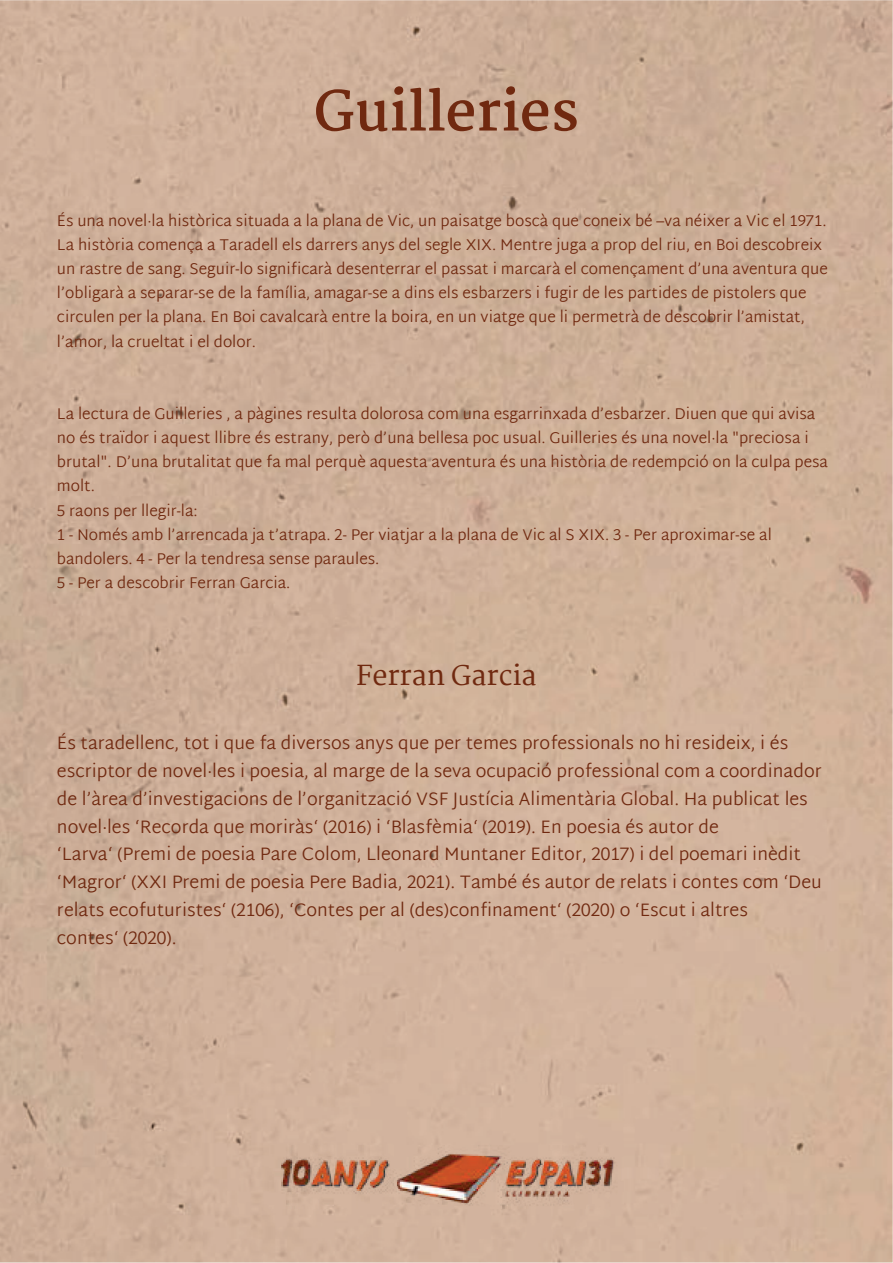
<style>
.page{position:relative;width:893px;height:1263px;background:#fff}
.page>*{position:absolute;margin:0;border:0;box-sizing:border-box;transform-origin:0 0}
.t1{font:700 54px "Martel";color:#702910}
.t2{font:600 27px "Martel";color:#702910}
.t3{font:300 18px/27.9px "Martel Sans";color:#702910}
.t4{font:300 15.6px/24.2px "Martel Sans";color:#702910}
</style>
<div class="page">
<img style="left:0;top:0;width:893px;height:1263px">
<img style="left:269px;top:1146px;width:354px;height:63px">
<h1 class="t1" style="left:314px;top:80px;width:266px">Guilleries</h1>
<p class="t4" style="left:57px;top:208px;width:772px">És una novel·la històrica situada a la plana de Vic, un paisatge boscà que coneix bé –va néixer a Vic el 1971.<br>La història comença a Taradell els darrers anys del segle XIX. Mentre juga a prop del riu, en Boi descobreix un rastre de sang. Seguir-lo significarà desenterrar el passat i marcarà el començament d’una aventura que l’obligarà a separar-se de la família, amagar-se a dins els esbarzers i fugir de les partides de pistolers que circulen per la plana. En Boi cavalcarà entre la boira, en un viatge que li permetrà de descobrir l’amistat, l’amor, la crueltat i el dolor.</p>
<p class="t4" style="left:57px;top:402px;width:773px">La lectura de Guilleries , a pàgines resulta dolorosa com una esgarrinxada d’esbarzer. Diuen que qui avisa no és traïdor i aquest llibre és estrany, però d’una bellesa poc usual. Guilleries és una novel·la "preciosa i brutal". D’una brutalitat que fa mal perquè aquesta aventura és una història de redempció on la culpa pesa molt.<br>5 raons per llegir-la:<br>1 - Només amb l’arrencada ja t’atrapa. 2- Per viatjar a la plana de Vic al S XIX. 3 - Per aproximar-se al bandolers. 4 - Per la tendresa sense paraules.<br>5 - Per a descobrir Ferran Garcia.</p>
<h2 class="t2" style="left:356px;top:660px;width:182px">Ferran Garcia</h2>
<p class="t3" style="left:57px;top:729px;width:766px">És taradellenc, tot i que fa diversos anys que per temes professionals no hi resideix, i és escriptor de novel·les i poesia, al marge de la seva ocupació professional com a coordinador de l’àrea d’investigacions de l’organització VSF Justícia Alimentària Global. Ha publicat les novel·les ‘Recorda que moriràs‘ (2016) i ‘Blasfèmia‘ (2019). En poesia és autor de<br>‘Larva‘ (Premi de poesia Pare Colom, Lleonard Muntaner Editor, 2017) i del poemari inèdit ‘Magror‘ (XXI Premi de poesia Pere Badia, 2021). També és autor de relats i contes com ‘Deu relats ecofuturistes‘ (2106), ‘Contes per al (des)confinament‘ (2020) o ‘Escut i altres<br>contes‘ (2020).</p>
</div>
